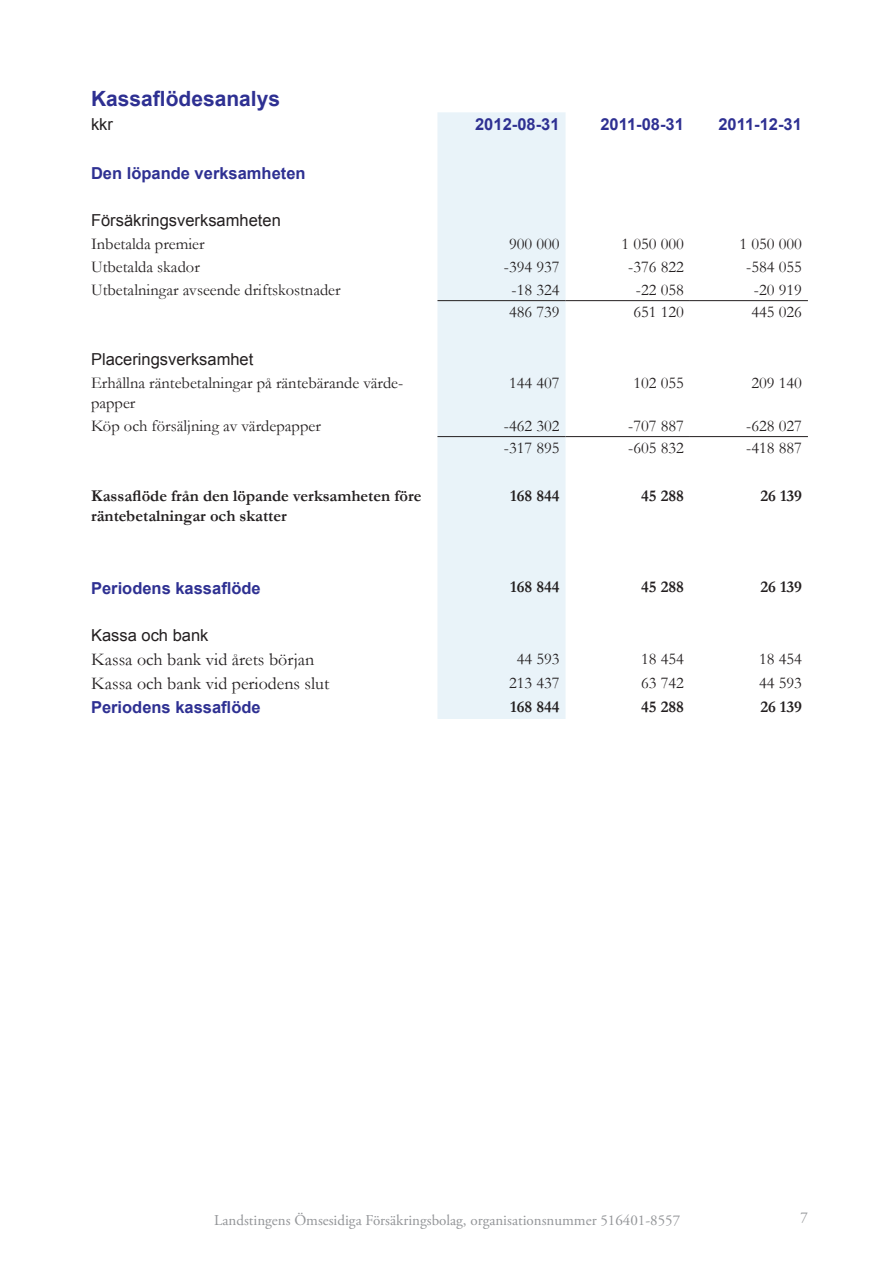
<style>
.page{position:relative;width:893px;height:1263px;background:#fff}
.page>*{position:absolute;margin:0;border:0;box-sizing:border-box;transform-origin:0 0}
.t1{font:700 21px "Arial";color:#2e3092}
.t2{font:18px "Garamond";color:#231f20}
.t3{font:16.5px/19.8px "Garamond";color:#231f20}
.t4{font:700 16.5px/19.8px "Garamond";color:#231f20}
.t5{font:700 16.5px "Arial";color:#2e3092}
.t6{font:16.5px "Arial";color:#231f20}
.t7{font:15px "Adobe Garamond Pro";color:#939598}
</style>
<div class="page">
<div style="left:437px;top:112px;width:129px;height:607px;background:#e9f3f9"></div>
<hr style="left:437px;top:300px;width:129px;height:1px;background:#231f20">
<hr style="left:566px;top:300px;width:124px;height:1px;background:#231f20">
<hr style="left:690px;top:300px;width:118px;height:1px;background:#231f20">
<hr style="left:437px;top:436px;width:129px;height:1px;background:#231f20">
<hr style="left:566px;top:436px;width:124px;height:1px;background:#231f20">
<hr style="left:690px;top:436px;width:118px;height:1px;background:#231f20">
<p class="t1" style="left:91px;top:85px;width:191px">Kassaflödesanalys</p>
<p class="t6" style="left:91px;top:114px;width:23px">kkr</p>
<p class="t5" style="left:475px;top:114px;width:86px">2012-08-31</p>
<p class="t5" style="left:600px;top:114px;width:85px">2011-08-31</p>
<p class="t5" style="left:718px;top:114px;width:85px">2011-12-31</p>
<p class="t5" style="left:91px;top:163px;width:216px">Den löpande verksamheten</p>
<p class="t6" style="left:91px;top:210px;width:191px">Försäkringsverksamheten</p>
<p class="t3" style="left:91px;top:234px;width:115px">Inbetalda premier</p>
<p class="t3" style="left:509px;top:234px;width:52px">900 000</p>
<p class="t3" style="left:621px;top:234px;width:64px">1 050 000</p>
<p class="t3" style="left:739px;top:234px;width:64px">1 050 000</p>
<p class="t3" style="left:91px;top:256px;width:110px">Utbetalda skador</p>
<p class="t3" style="left:504px;top:256px;width:57px">-394 937</p>
<p class="t3" style="left:628px;top:256px;width:57px">-376 822</p>
<p class="t3" style="left:746px;top:256px;width:57px">-584 055</p>
<p class="t3" style="left:91px;top:279px;width:251px">Utbetalningar avseende driftskostnader</p>
<p class="t3" style="left:512px;top:279px;width:49px">-18 324</p>
<p class="t3" style="left:636px;top:279px;width:49px">-22 058</p>
<p class="t3" style="left:754px;top:279px;width:49px">-20 919</p>
<p class="t3" style="left:509px;top:302px;width:52px">486 739</p>
<p class="t3" style="left:633px;top:302px;width:52px">651 120</p>
<p class="t3" style="left:751px;top:302px;width:52px">445 026</p>
<p class="t6" style="left:91px;top:349px;width:164px">Placeringsverksamhet</p>
<p class="t3" style="left:91px;top:372px;width:314px">Erhållna räntebetalningar på räntebärande värde&shy;papper</p>
<p class="t3" style="left:509px;top:372px;width:52px">144 407</p>
<p class="t3" style="left:633px;top:372px;width:52px">102 055</p>
<p class="t3" style="left:751px;top:372px;width:52px">209 140</p>
<p class="t3" style="left:91px;top:415px;width:231px">Köp och försäljning av värdepapper</p>
<p class="t3" style="left:504px;top:415px;width:57px">-462 302</p>
<p class="t3" style="left:628px;top:415px;width:57px">-707 887</p>
<p class="t3" style="left:746px;top:415px;width:57px">-628 027</p>
<p class="t3" style="left:504px;top:438px;width:57px">-317 895</p>
<p class="t3" style="left:628px;top:438px;width:57px">-605 832</p>
<p class="t3" style="left:746px;top:438px;width:57px">-418 887</p>
<p class="t4" style="left:91px;top:486px;width:332px">Kassaflöde från den löpande verksamheten före räntebetalningar och skatter</p>
<p class="t4" style="left:510px;top:486px;width:51px">168 844</p>
<p class="t4" style="left:641px;top:486px;width:44px">45 288</p>
<p class="t4" style="left:760px;top:486px;width:43px">26 139</p>
<p class="t5" style="left:91px;top:577px;width:171px">Periodens kassaflöde</p>
<p class="t4" style="left:510px;top:577px;width:51px">168 844</p>
<p class="t4" style="left:641px;top:577px;width:44px">45 288</p>
<p class="t4" style="left:760px;top:577px;width:43px">26 139</p>
<p class="t6" style="left:91px;top:625px;width:119px">Kassa och bank</p>
<p class="t2" style="left:91px;top:647px;width:225px">Kassa och bank vid årets början</p>
<p class="t3" style="left:517px;top:649px;width:44px">44 593</p>
<p class="t3" style="left:641px;top:649px;width:44px">18 454</p>
<p class="t3" style="left:759px;top:649px;width:44px">18 454</p>
<p class="t2" style="left:91px;top:671px;width:240px">Kassa och bank vid periodens slut</p>
<p class="t3" style="left:509px;top:672px;width:52px">213 437</p>
<p class="t3" style="left:641px;top:672px;width:44px">63 742</p>
<p class="t3" style="left:759px;top:672px;width:44px">44 593</p>
<p class="t5" style="left:91px;top:696px;width:171px">Periodens kassaflöde</p>
<p class="t4" style="left:510px;top:697px;width:51px">168 844</p>
<p class="t4" style="left:641px;top:697px;width:44px">45 288</p>
<p class="t4" style="left:760px;top:697px;width:43px">26 139</p>
<p class="t7" style="left:214px;top:1211px;width:467px">Landstingens Ömsesidiga Försäkringsbolag, organisationsnummer 516401-8557</p>
<p class="t7" style="left:800px;top:1208px;width:9px">7</p>
</div>
